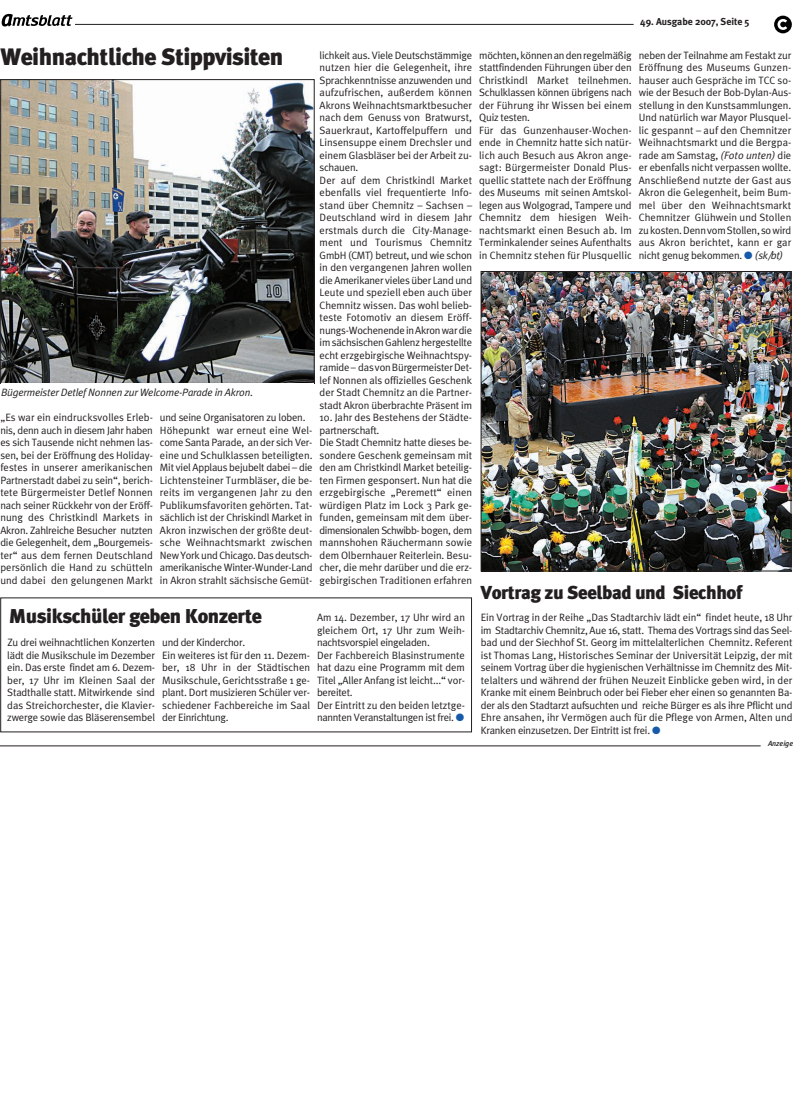
<style>
.page{position:relative;width:793px;height:1113px;background:#fff}
.page>*{position:absolute;margin:0;border:0;box-sizing:border-box;transform-origin:0 0}
.t1{font:900 23.75px "Meta Plus";letter-spacing:-.02em;color:#231f20}
.t2{font:900 20px "Meta Plus";letter-spacing:-.02em;color:#231f20}
.t3{font:900 18.75px "Meta Plus";letter-spacing:-.02em;color:#231f20}
.t4{font:10.62px/12.5px "Meta Plus Normal";color:#231f20}
.t5{font:italic 10.62px "Meta Plus Normal";letter-spacing:-.02em;color:#231f20}
.t6{font:700 10px "Meta Plus";letter-spacing:-.005em;color:#231f20}
.t7{font:italic 500 7.5px "Meta Plus";letter-spacing:-.005em;color:#231f20}
.s1{font-style:italic}
.s2{color:#185aaa}
</style>
<div class="page">
<hr style="left:75px;top:24px;width:558px;height:1px;background:#231f20">
<div style="left:774px;top:16px;width:17px;height:17px;background:#000;border-radius:50%"></div>
<svg style="left:777px;top:19px;width:10px;height:11px"></svg>
<svg style="left:2px;top:14px;width:70px;height:13px"></svg>
<img style="left:2px;top:81px;width:310px;height:301px">
<div style="left:0;top:79px;width:314px;height:305px;border:1px solid #231f20"></div>
<img style="left:482px;top:273px;width:307px;height:296px">
<div style="left:480px;top:271px;width:311px;height:300px;border:1px solid #231f20"></div>
<hr style="left:0;top:745px;width:760px;height:1px;background:#231f20">
<p class="t6" style="left:640px;top:18px;width:111px">49. Ausgabe 2007, Seite 5</p>
<h1 class="t1" style="left:0;top:47px;width:284px">Weihnachtliche Stippvisiten</h1>
<p class="t4" style="left:319px;top:50px;width:154px">lichkeit aus. Viele Deutschstämmige nutzen hier die Gelegenheit, ihre Sprachkenntnisse anzuwenden und aufzufrischen, außerdem können Akrons Weihnachtsmarktbesucher nach dem Genuss von Bratwurst, Sauerkraut, Kartoffelpuffern und Linsensuppe einem Drechsler und einem Glasbläser bei der Arbeit zu&shy;schauen.<br>Der auf dem Christkindl Market ebenfalls viel frequentierte Info&shy;stand über Chemnitz – Sachsen – Deutschland wird in diesem Jahr erstmals durch die City-Manage&shy;ment und Tourismus Chemnitz GmbH (CMT) betreut, und wie schon in den vergangenen Jahren wollen die Amerikaner vieles über Land und Leute und speziell eben auch über Chemnitz wissen. Das wohl belieb&shy;teste Fotomotiv an diesem Eröff&shy;nungs-Wochenende in Akron war die im sächsischen Gahlenz hergestellte echt erzgebirgische Weihnachtspy&shy;ramide – das von Bürgermeister Det&shy;lef Nonnen als offizielles Geschenk der Stadt Chemnitz an die Partner&shy;stadt Akron überbrachte Präsent im</p>
<p class="t4" style="left:319px;top:412px;width:154px">10. Jahr des Bestehens der Städte&shy;partnerschaft.<br>Die Stadt Chemnitz hatte dieses be&shy;sondere Geschenk gemeinsam mit den am Christkindl Market beteilig&shy;ten Firmen gesponsert. Nun hat die erzgebirgische „Peremett“ einen würdigen Platz im Lock 3 Park ge&shy;funden, gemeinsam mit dem über&shy;dimensionalen Schwibb- bogen, dem mannshohen Räuchermann sowie dem Olbernhauer Reiterlein. Besu&shy;cher, die mehr darüber und die erz&shy;gebirgischen Traditionen erfahren</p>
<p class="t4" style="left:479px;top:50px;width:154px">möchten, können an den regelmäßig stattfindenden Führungen über den<br>Christkindl Market teilnehmen.<br>Schulklassen können übrigens nach der Führung ihr Wissen bei einem<br>Quiz testen.<br>Für das Gunzenhauser-Wochen&shy;ende in Chemnitz hatte sich natür&shy;lich auch Besuch aus Akron ange&shy;sagt: Bürgermeister Donald Plus&shy;quellic stattete nach der Eröffnung des Museums mit seinen Amtskol&shy;legen aus Wolgograd, Tampere und<br>Chemnitz dem hiesigen Weih&shy;nachtsmarkt einen Besuch ab. Im<br>Terminkalender seines Aufenthalts in Chemnitz stehen für Plusquellic</p>
<p class="t4" style="left:638px;top:50px;width:154px;text-align:justify">neben der Teilnahme am Festakt zur Eröffnung des Museums Gunzen&shy;hauser auch Gespräche im TCC so&shy;wie der Besuch der Bob-Dylan-Aus&shy;stellung in den Kunstsammlungen.<br>Und natürlich war Mayor Plusquel&shy;lic gespannt – auf den Chemnitzer Weihnachtsmarkt und die Bergpa&shy;rade am Samstag, <span class="s1">(Foto unten)</span> die er ebenfalls nicht verpassen wollte.<br>Anschließend nutzte der Gast aus Akron die Gelegenheit, beim Bum&shy;mel über den Weihnachtsmarkt Chemnitzer Glühwein und Stollen zu kosten. Denn vom Stollen, so wird aus Akron berichtet, kann er gar nicht genug bekommen. <span class="s2">●</span> <span class="s1">(sk/bt)</span></p>
<p class="t5" style="left:1px;top:389px;width:253px">Bügermeister Detlef Nonnen zur Welcome-Parade in Akron.</p>
<p class="t4" style="left:0;top:412px;width:154px;text-align:justify">„Es war ein eindrucksvolles Erleb&shy;nis, denn auch in diesem Jahr haben es sich Tausende nicht nehmen las&shy;sen, bei der Eröffnung des Holiday&shy;festes in unserer amerikanischen Partnerstadt dabei zu sein“, berich&shy;tete Bürgermeister Detlef Nonnen nach seiner Rückkehr von der Eröff&shy;nung des Christkindl Markets in Akron. Zahlreiche Besucher nutzten die Gelegenheit, dem „Bourgemeis&shy;ter“ aus dem fernen Deutschland persönlich die Hand zu schütteln und dabei den gelungenen Markt</p>
<p class="t4" style="left:160px;top:412px;width:154px">und seine Organisatoren zu loben.<br>Höhepunkt war erneut eine Wel&shy;come Santa Parade, an der sich Ver&shy;eine und Schulklassen beteiligten.<br>Mit viel Applaus bejubelt dabei – die Lichtensteiner Turmbläser, die be&shy;reits im vergangenen Jahr zu den Publikumsfavoriten gehörten. Tat&shy;sächlich ist der Chriskindl Market in Akron inzwischen der größte deut&shy;sche Weihnachtsmarkt zwischen New York und Chicago. Das deutsch&shy;amerikanische Winter-Wunder-Land in Akron strahlt sächsische Gemüt-</p>
<h3 class="t3" style="left:480px;top:585px;width:263px">Vortrag zu Seelbad und Siechhof</h3>
<p class="t4" style="left:480px;top:612px;width:313px;text-align:justify">Ein Vortrag in der Reihe „Das Stadtarchiv lädt ein“ findet heute, 18 Uhr im Stadtarchiv Chemnitz, Aue 16, statt. Thema des Vortrags sind das Seel&shy;bad und der Siechhof St. Georg im mittelalterlichen Chemnitz. Referent ist Thomas Lang, Historisches Seminar der Universität Leipzig, der mit seinem Vortrag über die hygienischen Verhältnisse im Chemnitz des Mit&shy;telalters und während der frühen Neuzeit Einblicke geben wird, in der Kranke mit einem Beinbruch oder bei Fieber eher einen so genannten Ba&shy;der als den Stadtarzt aufsuchten und reiche Bürger es als ihre Pflicht und Ehre ansahen, ihr Vermögen auch für die Pflege von Armen, Alten und Kranken einzusetzen. Der Eintritt ist frei. <span class="s2">●</span></p>
<h2 class="t2" style="left:9px;top:608px;width:255px">Musikschüler geben Konzerte</h2>
<p class="t4" style="left:317px;top:612px;width:149px">Am 14. Dezember, 17 Uhr wird an gleichem Ort, 17 Uhr zum Weih&shy;nachtsvorspiel eingeladen.<br>Der Fachbereich Blasinstrumente hat dazu eine Programm mit dem<br>Titel „Aller Anfang ist leicht...“ vor&shy;bereitet.<br>Der Eintritt zu den beiden letztge&shy;nannten Veranstaltungen ist frei. <span class="s2">●</span></p>
<p class="t4" style="left:7px;top:637px;width:149px;text-align:justify">Zu drei weihnachtlichen Konzerten lädt die Musikschule im Dezember ein. Das erste findet am 6. Dezem&shy;ber, 17 Uhr im Kleinen Saal der Stadthalle statt. Mitwirkende sind das Streichorchester, die Klavier&shy;zwerge sowie das Bläserensembel</p>
<p class="t4" style="left:162px;top:637px;width:149px">und der Kinderchor.<br>Ein weiteres ist für den 11. Dezem&shy;ber, 18 Uhr in der Städtischen<br>Musikschule, Gerichtsstraße 1 ge&shy;plant. Dort musizieren Schüler ver&shy;schiedener Fachbereiche im Saal der Einrichtung.</p>
<p class="t7" style="left:768px;top:741px;width:27px">Anzeige</p>
</div>
